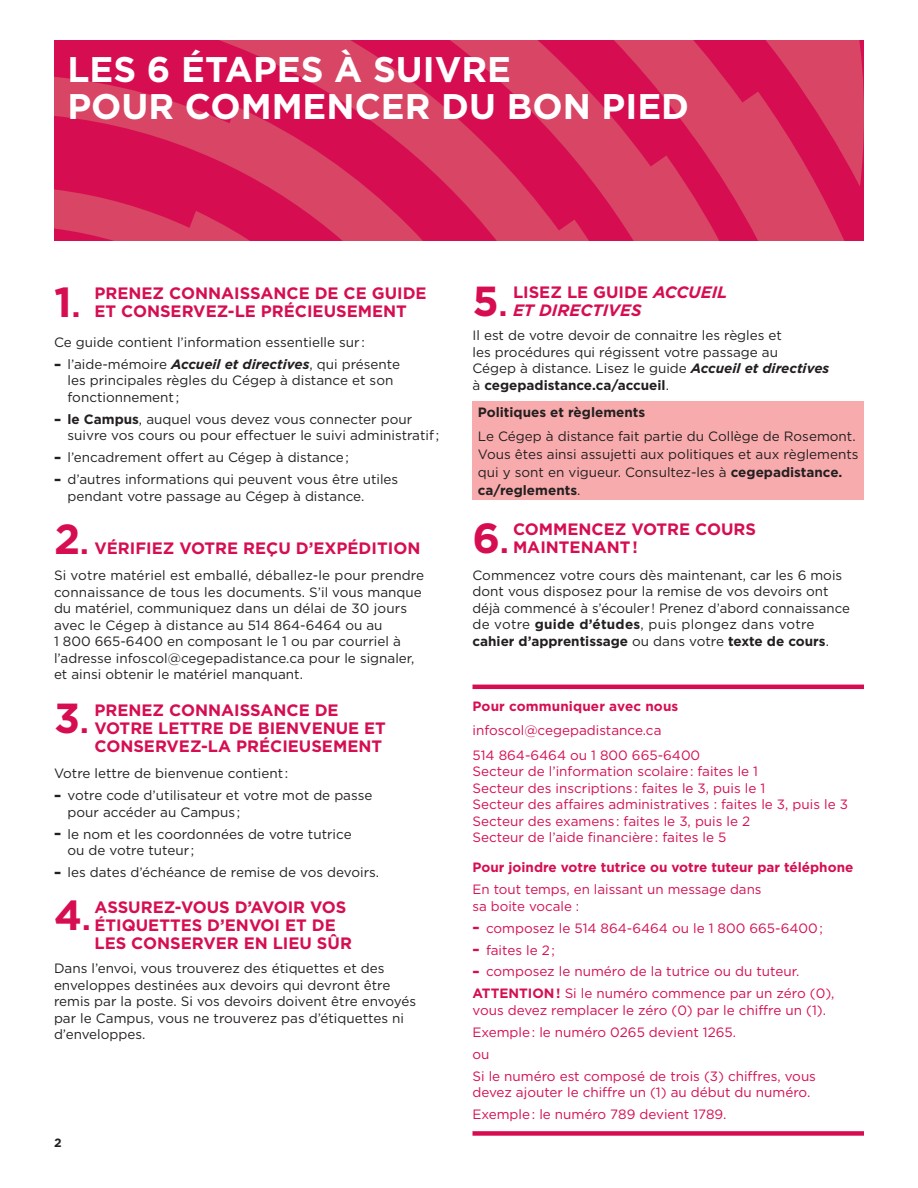
<style>
.page{position:relative;width:918px;height:1188px;background:#fff}
.page>*{position:absolute;margin:0;border:0;box-sizing:border-box;transform-origin:0 0}
.t1{font:700 42px "Gotham";color:#d60e51}
.t2{font:700 35.7px/36px "Gotham";color:#fff}
._1-sous-titre{font:700 16.5px/18px "Gotham";color:#d60e51}
._1-sous-titre-2{font:italic 700 16.5px/18px "Gotham";color:#d60e51}
.t3{font:13.5px/16.5px "Gotham";color:#231f20}
.t4{font:13.5px/16.5px "Gotham";color:#d60e51}
.texte-début_mot{font:700 13.5px "Gotham";color:#d60e51}
.t5{font:700 13.5px "Gotham";color:#231f20}
.t6{font:700 12px "Gotham";color:#231f20}
.s1{font-size:30px}
.s2{font-weight:700;font-size:16.2px}
.s3{font-weight:700;font-style:italic}
.s4{font-weight:700}
.s5{font-style:normal}
</style>
<div class="page">
<div style="left:472px;top:401px;width:392px;height:99px;background:#f8abad"></div>
<svg style="left:783px;top:40px;width:66px;height:201px;background:#d7305d"></svg>
<svg style="left:691px;top:40px;width:92px;height:201px;background:#d7305c"></svg>
<svg style="left:54px;top:40px;width:637px;height:201px;background:#d7285a"></svg>
<svg style="left:54px;top:77px;width:533px;height:164px;background:#d72759"></svg>
<svg style="left:54px;top:189px;width:425px;height:52px;background:#d72759"></svg>
<hr style="left:472px;top:685px;width:392px;height:4px;background:#d60e51">
<div style="left:472px;top:1131px;width:392px;height:5px;background:#d60e51"></div>
<p class="t2" style="left:67px;top:52px;width:623px">LES 6 ÉTAPES À SUIVRE<br>POUR COMMENCER DU BON PIED</p>
<p class="t1" style="left:54px;top:276px;width:28px">1<span class="s1">.</span></p>
<p class="_1-sous-titre" style="left:94px;top:284px;width:334px">PRENEZ CONNAISSANCE DE CE GUIDE<br>ET CONSERVEZ-LE PRÉCIEUSEMENT</p>
<p class="t3" style="left:54px;top:334px;width:312px">Ce guide contient l’information essentielle sur :</p>
<p class="t3" style="left:68px;top:356px;width:334px;text-indent:-14px"><span class="s2">–</span> l’aide-mémoire <span class="s3">Accueil et directives</span>, qui présente les principales règles du Cégep à distance et son fonctionnement ;</p>
<p class="t3" style="left:68px;top:411px;width:373px;text-indent:-14px"><span class="s2">–</span> <span class="s4">le Campus</span>, auquel vous devez vous connecter pour suivre vos cours ou pour effectuer le suivi administratif;</p>
<p class="t3" style="left:54px;top:449px;width:297px"><span class="s2">–</span> l’encadrement offert au Cégep à distance;</p>
<p class="t3" style="left:68px;top:471px;width:332px;text-indent:-14px"><span class="s2">–</span> d’autres informations qui peuvent vous être utiles pendant votre passage au Cégep à distance.</p>
<p class="t1" style="left:54px;top:513px;width:36px">2<span class="s1">.</span></p>
<p class="_1-sous-titre" style="left:94px;top:539px;width:327px">VÉRIFIEZ VOTRE REÇU D’EXPÉDITION</p>
<p class="t3" style="left:54px;top:567px;width:372px">Si votre matériel est emballé, déballez-le pour prendre connaissance de tous les documents. S’il vous manque du matériel, communiquez dans un délai de 30 jours avec le Cégep à distance au 514 864-6464 ou au<br>1 800 665-6400 en composant le 1 ou par courriel à l’adresse infoscol@cegepadistance.ca pour le signaler, et ainsi obtenir le matériel manquant.</p>
<p class="t1" style="left:54px;top:692px;width:36px">3<span class="s1">.</span></p>
<p class="_1-sous-titre" style="left:94px;top:701px;width:293px">PRENEZ CONNAISSANCE DE<br>VOTRE LETTRE DE BIENVENUE ET<br>CONSERVEZ-LA PRÉCIEUSEMENT</p>
<p class="t3" style="left:54px;top:765px;width:236px">Votre lettre de bienvenue contient :</p>
<p class="t3" style="left:68px;top:787px;width:306px;text-indent:-14px"><span class="s2">–</span> votre code d’utilisateur et votre mot de passe pour accéder au Campus ;</p>
<p class="t3" style="left:68px;top:826px;width:286px;text-indent:-14px"><span class="s2">–</span> le nom et les coordonnées de votre tutrice ou de votre tuteur ;</p>
<p class="t3" style="left:54px;top:864px;width:327px"><span class="s2">–</span> les dates d’échéance de remise de vos devoirs.</p>
<p class="t1" style="left:54px;top:890px;width:38px">4<span class="s1">.</span></p>
<p class="_1-sous-titre" style="left:94px;top:898px;width:259px">ASSUREZ-VOUS D’AVOIR VOS<br>ÉTIQUETTES D’ENVOI ET DE<br>LES CONSERVER EN LIEU SÛR</p>
<p class="t3" style="left:54px;top:960px;width:364px">Dans l’envoi, vous trouverez des étiquettes et des enveloppes destinées aux devoirs qui devront être remis par la poste. Si vos devoirs doivent être envoyés par le Campus, vous ne trouverez pas d’étiquettes ni d’enveloppes.</p>
<p class="t6" style="left:54px;top:1136px;width:9px">2</p>
<p class="t1" style="left:472px;top:276px;width:37px">5<span class="s1">.</span></p>
<p class="_1-sous-titre-2" style="left:513px;top:283px;width:216px"><span class="s5">LISEZ LE GUIDE</span> ACCUEIL<br>ET DIRECTIVES</p>
<p class="t3" style="left:472px;top:327px;width:358px">Il est de votre devoir de connaitre les règles et<br>les procédures qui régissent votre passage au<br>Cégep à distance. Lisez le guide <span class="s3">Accueil et directives </span>à <span class="s4">cegepadistance.ca/accueil</span>.</p>
<p class="t5" style="left:478px;top:404px;width:169px">Politiques et règlements</p>
<p class="t3" style="left:478px;top:427px;width:382px;line-height:18px">Le Cégep à distance fait partie du Collège de Rosemont.<br>Vous êtes ainsi assujetti aux politiques et aux règlements qui y sont en vigueur. Consultez-les à <span class="s4">cegepadistance. ca/reglements</span>.</p>
<p class="t1" style="left:472px;top:513px;width:38px">6<span class="s1">.</span></p>
<p class="_1-sous-titre" style="left:513px;top:520px;width:245px">COMMENCEZ VOTRE COURS<br>MAINTENANT!</p>
<p class="t3" style="left:472px;top:567px;width:379px">Commencez votre cours dès maintenant, car les 6 mois dont vous disposez pour la remise de vos devoirs ont déjà commencé à s’écouler ! Prenez d’abord connaissance de votre <span class="s4">guide d’études</span>, puis plongez dans votre <span class="s4">cahier d’apprentissage</span> ou dans votre <span class="s4">texte de cours</span>.</p>
<p class="texte-début_mot" style="left:472px;top:698px;width:207px">Pour communiquer avec nous</p>
<p class="t4" style="left:472px;top:722px;width:190px">infoscol@cegepadistance.ca</p>
<p class="t4" style="left:472px;top:747px;width:377px">514 864-6464 ou 1 800 665-6400<br>Secteur de l’information scolaire: faites le 1<br>Secteur des inscriptions : faites le 3, puis le 1<br>Secteur des affaires administratives : faites le 3, puis le 3<br>Secteur des examens : faites le 3, puis le 2<br>Secteur de l’aide financière: faites le 5</p>
<p class="texte-début_mot" style="left:472px;top:859px;width:382px">Pour joindre votre tutrice ou votre tuteur par téléphone</p>
<p class="t4" style="left:472px;top:881px;width:291px">En tout temps, en laissant un message dans sa boite vocale :</p>
<p class="t4" style="left:472px;top:920px;width:352px"><span class="s2">–</span> composez le 514 864-6464 ou le 1 800 665-6400;</p>
<p class="t4" style="left:472px;top:941px;width:84px"><span class="s2">–</span> faites le 2;</p>
<p class="t4" style="left:472px;top:963px;width:328px"><span class="s2">–</span> composez le numéro de la tutrice ou du tuteur.</p>
<p class="t4" style="left:472px;top:985px;width:364px"><span class="s4">ATTENTION!</span> Si le numéro commence par un zéro (0), vous devez remplacer le zéro (0) par le chiffre un (1).</p>
<p class="t4" style="left:472px;top:1024px;width:265px">Exemple: le numéro 0265 devient 1265.</p>
<p class="t4" style="left:472px;top:1046px;width:19px">ou</p>
<p class="t4" style="left:472px;top:1067px;width:345px">Si le numéro est composé de trois (3) chiffres, vous devez ajouter le chiffre un (1) au début du numéro.</p>
<p class="t4" style="left:472px;top:1106px;width:255px">Exemple: le numéro 789 devient 1789.</p>
</div>
